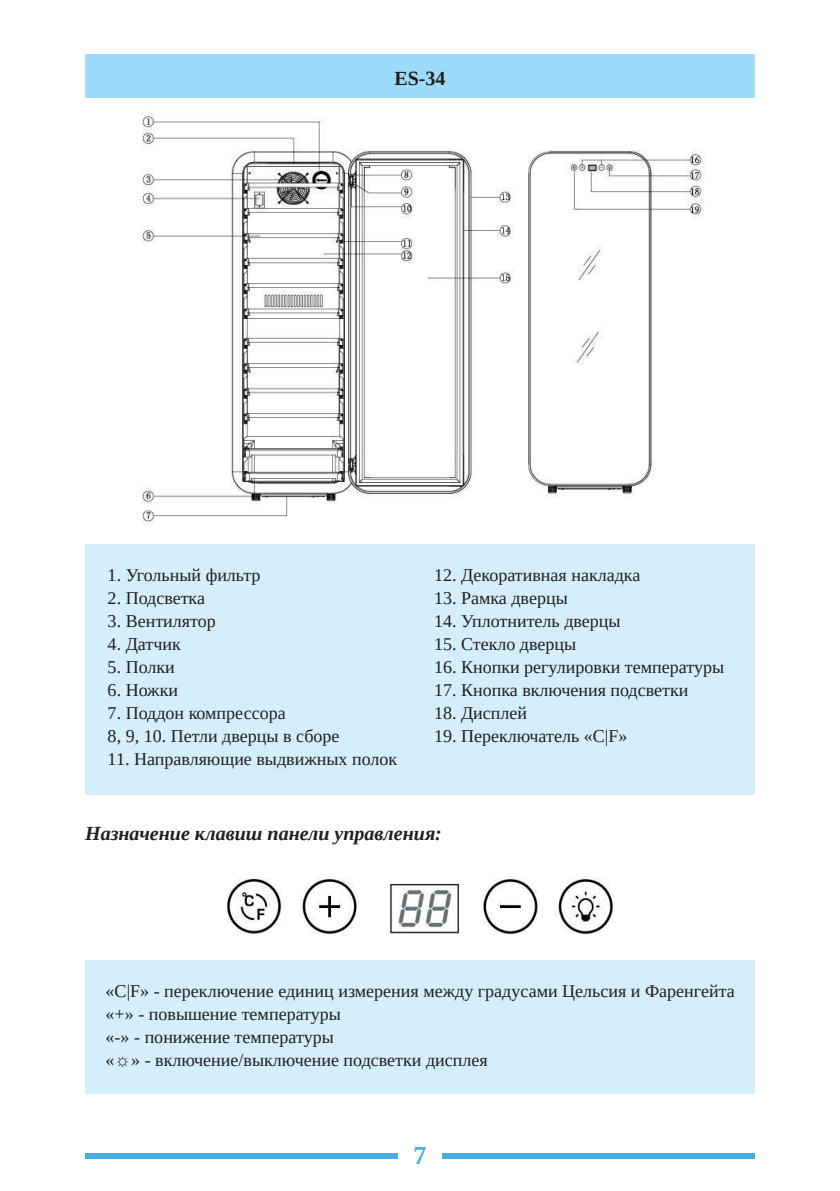
<style>
.page{position:relative;width:840px;height:1191px;background:#fff}
.page>*{position:absolute;margin:0;border:0;box-sizing:border-box;transform-origin:0 0}
.t1{font:700 26px "Liberation Serif";color:#48ace0}
.t2{font:italic 700 20px "Liberation Serif";color:#231f20}
.t3{font:700 20px "Liberation Serif";color:#231f20}
.t4{font:18px/23px "Liberation Serif";color:#231f20}
</style>
<div class="page">
<div style="left:85px;top:1152px;width:312px;height:6px;background:#48ace0"></div>
<div style="left:442px;top:1152px;width:312px;height:6px;background:#48ace0"></div>
<div style="left:85px;top:55px;width:669px;height:43px;background:#9cdcf8"></div>
<img style="left:142px;top:111px;width:563px;height:412px">
<img style="left:226px;top:878px;width:387px;height:57px">
<div style="left:85px;top:544px;width:669px;height:250px;background:#d4effb"></div>
<div style="left:85px;top:960px;width:669px;height:133px;background:#d4effb"></div>
<p class="t3" style="left:394px;top:65px;width:53px">ES-34</p>
<p class="t4" style="left:108px;top:563px;width:154px">1. Угольный фильтр</p>
<p class="t4" style="left:108px;top:586px;width:99px">2. Подсветка</p>
<p class="t4" style="left:108px;top:609px;width:110px">3. Вентилятор</p>
<p class="t4" style="left:108px;top:632px;width:75px">4. Датчик</p>
<p class="t4" style="left:108px;top:655px;width:69px">5. Полки</p>
<p class="t4" style="left:108px;top:678px;width:72px">6. Ножки</p>
<p class="t4" style="left:108px;top:701px;width:233px">7. Поддон компрессора<br>8, 9, 10. Петли дверцы в сборе</p>
<p class="t4" style="left:108px;top:747px;width:291px">11. Направляющие выдвижных полок</p>
<p class="t4" style="left:434px;top:563px;width:208px">12. Декоративная накладка</p>
<p class="t4" style="left:434px;top:586px;width:135px">13. Рамка дверцы</p>
<p class="t4" style="left:434px;top:609px;width:188px">14. Уплотнитель дверцы</p>
<p class="t4" style="left:434px;top:632px;width:144px">15. Стекло дверцы</p>
<p class="t4" style="left:434px;top:655px;width:291px">16. Кнопки регулировки температуры</p>
<p class="t4" style="left:434px;top:678px;width:256px">17. Кнопка включения подсветки</p>
<p class="t4" style="left:434px;top:701px;width:95px">18. Дисплей</p>
<p class="t4" style="left:434px;top:724px;width:195px">19. Переключатель «C|F»</p>
<p class="t2" style="left:85px;top:820px;width:358px">Назначение клавиш панели управления:</p>
<p class="t4" style="left:106px;top:979px;width:630px">«C|F» - переключение единиц измерения между градусами Цельсия и Фаренгейта «+» - повышение температуры<br>«-» - понижение температуры<br>«☼» - включение/выключение подсветки дисплея</p>
<h1 class="t1" style="left:413px;top:1138px;width:14px">7</h1>
</div>
